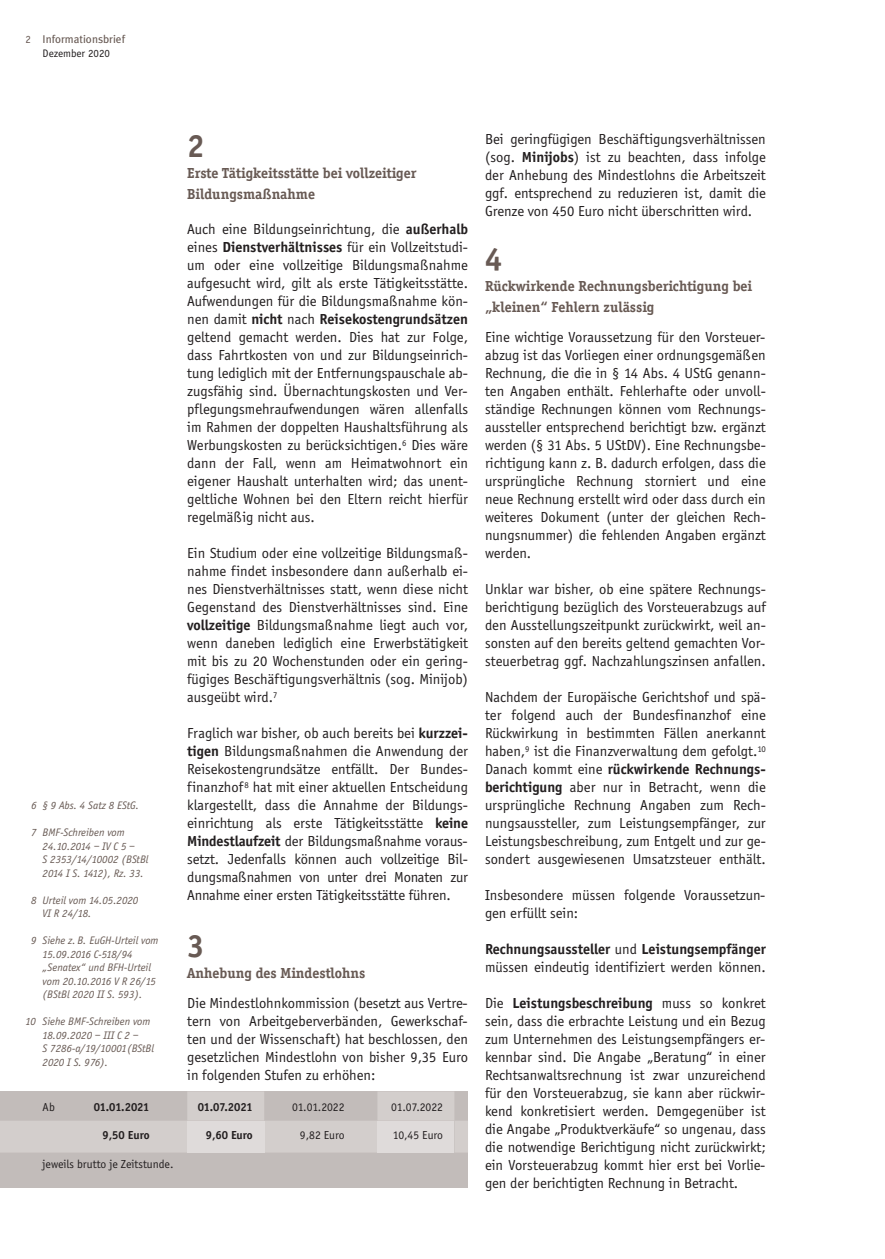
<style>
.page{position:relative;width:885px;height:1259px;background:#fff}
.page>*{position:absolute;margin:0;border:0;box-sizing:border-box;transform-origin:0 0}
.t1{font:700 33px "Officina Serif";color:#685a54}
.t2{font:15px/18px "Officina Sans";color:#231f20;text-align:justify}
.t3{font:700 15px/21px "Officina Serif";color:#685a54}
.t4{font:12px "Officina Sans";color:#231f20}
.t5{font:700 12px "Officina Sans";color:#231f20}
.t6{font:italic 11.25px/13.5px "Officina Sans";color:#685a54}
.t7{font:11.25px/14.2px "Meta Plus";color:#685a54;text-align:center}
.s1{font-family:"Officina Sans"}
.s2{font-family:"Officina Sans";color:#231f20}
.s3{font-weight:700}
.s4{font-family:"Officina Serif";font-weight:700;color:#685a54}
</style>
<div class="page">
<svg style="left:0;top:1091px;width:468px;height:97px;background:#cac5c3"></svg>
<p class="t7" style="left:26px;top:32px;width:101px"><span class="s1">2</span> Informationsbrief<br><span class="s2">Dezember 2020</span></p>
<p class="t6" style="left:31px;top:798px;width:109px">6 § 9 Abs. 4 Satz 8 EStG.</p>
<p class="t6" style="left:43px;top:825px;width:107px;text-indent:-12px">7 BMF-Schreiben vom<br>24.10.2014 – IV C 5 –<br>S 2353/14/10002 (BStBl<br>2014 I S. 1412), Rz. 33.</p>
<p class="t6" style="left:43px;top:893px;width:97px;text-indent:-12px">8 Urteil vom 14.05.2020<br>VI R 24/18.</p>
<p class="t6" style="left:43px;top:933px;width:117px;text-indent:-12px">9 Siehe z. B. EuGH-Urteil vom<br>15.09.2016 C-518/94 „Senatex“ und BFH-Urteil vom 20.10.2016 V R 26/15 (BStBl 2020 II S. 593).</p>
<p class="t6" style="left:43px;top:1014px;width:113px;text-indent:-17px">10 Siehe BMF-Schreiben vom<br>18.09.2020 – III C 2 –<br>S 7286-a/19/10001(BStBl<br>2020 I S. 976).</p>
<p class="t1" style="left:187px;top:126px;width:19px">2</p>
<p class="t3" style="left:187px;top:162px;width:231px">Erste Tätigkeitsstätte bei vollzeitiger<br>Bildungsmaßnahme</p>
<p class="t2" style="left:187px;top:220px;width:282px">Auch eine Bildungseinrichtung, die <span class="s3">außerhalb </span>eines <span class="s3">Dienstverhältnisses</span> für ein Vollzeitstudi&shy;um oder eine vollzeitige Bildungsmaßnahme aufgesucht wird, gilt als erste Tätigkeitsstätte.<br>Aufwendungen für die Bildungsmaßnahme kön&shy;nen damit <span class="s3">nicht</span> nach <span class="s3">Reisekostengrundsätzen </span>geltend gemacht werden. Dies hat zur Folge, dass Fahrtkosten von und zur Bildungseinrich&shy;tung lediglich mit der Entfernungspauschale ab&shy;zugsfähig sind. Übernachtungskosten und Ver&shy;pflegungsmehraufwendungen wären allenfalls im Rahmen der doppelten Haushaltsführung als Werbungskosten zu berücksichtigen.<sup>6</sup> Dies wäre dann der Fall, wenn am Heimatwohnort ein eigener Haushalt unterhalten wird; das unent&shy;geltliche Wohnen bei den Eltern reicht hierfür regelmäßig nicht aus.</p>
<p class="t2" style="left:187px;top:544px;width:282px">Ein Studium oder eine vollzeitige Bildungsmaß&shy;nahme findet insbesondere dann außerhalb ei&shy;nes Dienstverhältnisses statt, wenn diese nicht Gegenstand des Dienstverhältnisses sind. Eine <span class="s3">vollzeitige</span> Bildungsmaßnahme liegt auch vor, wenn daneben lediglich eine Erwerbstätigkeit mit bis zu 20 Wochenstunden oder ein gering&shy;fügiges Beschäftigungsverhältnis (sog. Minijob) ausgeübt wird.<sup>7</sup></p>
<p class="t2" style="left:187px;top:724px;width:282px">Fraglich war bisher, ob auch bereits bei <span class="s3">kurzzei&shy;tigen</span> Bildungsmaßnahmen die Anwendung der Reisekostengrundsätze entfällt. Der Bundes&shy;finanzhof <sup>8</sup> hat mit einer aktuellen Entscheidung klargestellt, dass die Annahme der Bildungs&shy;einrichtung als erste Tätigkeitsstätte <span class="s3">keine Mindestlaufzeit</span> der Bildungsmaßnahme voraus&shy;setzt. Jedenfalls können auch vollzeitige Bil&shy;dungsmaßnahmen von unter drei Monaten zur Annahme einer ersten Tätigkeitsstätte führen.</p>
<p class="t1" style="left:187px;top:926px;width:19px">3</p>
<p class="t2" style="left:187px;top:958px;width:282px;line-height:30px"><span class="s4">Anhebung des Mindestlohns<br></span>Die Mindestlohnkommission (besetzt aus Vertre-</p>
<p class="t2" style="left:187px;top:1012px;width:282px">tern von Arbeitgeberverbänden, Gewerkschaf&shy;ten und der Wissenschaft) hat beschlossen, den gesetzlichen Mindestlohn von bisher 9,35 Euro in folgenden Stufen zu erhöhen:</p>
<p class="t4" style="left:43px;top:1099px;width:14px">Ab</p>
<p class="t5" style="left:94px;top:1099px;width:57px">01.01.2021</p>
<p class="t5" style="left:198px;top:1099px;width:57px">01.07.2021</p>
<p class="t4" style="left:292px;top:1099px;width:54px">01.01.2022</p>
<p class="t4" style="left:391px;top:1099px;width:53px">01.07.2022</p>
<p class="t5" style="left:103px;top:1128px;width:48px">9,50 Euro</p>
<p class="t5" style="left:206px;top:1128px;width:48px">9,60 Euro</p>
<p class="t4" style="left:300px;top:1128px;width:46px">9,82 Euro</p>
<p class="t4" style="left:393px;top:1128px;width:52px">10,45 Euro</p>
<p class="t4" style="left:43px;top:1156px;width:132px">jeweils brutto je Zeitstunde.</p>
<p class="t2" style="left:485px;top:130px;width:282px">Bei geringfügigen Beschäftigungsverhältnissen (sog. <span class="s3">Minijobs</span>) ist zu beachten, dass infolge der Anhebung des Mindestlohns die Arbeitszeit ggf. entsprechend zu reduzieren ist, damit die Grenze von 450 Euro nicht überschritten wird.</p>
<p class="t1" style="left:485px;top:239px;width:19px">4</p>
<p class="t3" style="left:485px;top:275px;width:269px">Rückwirkende Rechnungsberichtigung bei „kleinen“ Fehlern zulässig</p>
<p class="t2" style="left:485px;top:328px;width:282px">Eine wichtige Voraussetzung für den Vorsteuer&shy;abzug ist das Vorliegen einer ordnungsgemäßen Rechnung, die die in § 14 Abs. 4 UStG genann&shy;ten Angaben enthält. Fehlerhafte oder unvoll&shy;ständige Rechnungen können vom Rechnungs&shy;aussteller entsprechend berichtigt bzw. ergänzt werden (§ 31 Abs. 5 UStDV). Eine Rechnungsbe&shy;richtigung kann z. B. dadurch erfolgen, dass die ursprüngliche Rechnung storniert und eine neue Rechnung erstellt wird oder dass durch ein weiteres Dokument (unter der gleichen Rech&shy;nungsnummer) die fehlenden Angaben ergänzt werden.</p>
<p class="t2" style="left:485px;top:580px;width:282px">Unklar war bisher, ob eine spätere Rechnungs&shy;berichtigung bezüglich des Vorsteuerabzugs auf den Ausstellungszeitpunkt zurückwirkt, weil an&shy;sonsten auf den bereits geltend gemachten Vor&shy;steuerbetrag ggf. Nachzahlungszinsen anfallen.</p>
<p class="t2" style="left:485px;top:688px;width:282px">Nachdem der Europäische Gerichtshof und spä&shy;ter folgend auch der Bundesfinanzhof eine Rückwirkung in bestimmten Fällen anerkannt haben,<sup>9</sup> ist die Finanzverwaltung dem gefolgt.<sup>10<br></sup>Danach kommt eine <span class="s3">rückwirkende Rechnungs&shy;berichtigung</span> aber nur in Betracht, wenn die ursprüngliche Rechnung Angaben zum Rech&shy;nungsaussteller, zum Leistungsempfänger, zur Leistungsbeschreibung, zum Entgelt und zur ge&shy;sondert ausgewiesenen Umsatzsteuer enthält.</p>
<p class="t2" style="left:485px;top:886px;width:282px">Insbesondere müssen folgende Voraussetzun&shy;gen erfüllt sein:</p>
<p class="t2" style="left:485px;top:940px;width:282px"><span class="s3">Rechnungsaussteller</span> und <span class="s3">Leistungsempfänger </span>müssen eindeutig identifiziert werden können.</p>
<p class="t2" style="left:485px;top:994px;width:282px">Die <span class="s3">Leistungsbeschreibung</span> muss so konkret sein, dass die erbrachte Leistung und ein Bezug zum Unternehmen des Leistungsempfängers er&shy;kennbar sind. Die Angabe „Beratung“ in einer Rechtsanwaltsrechnung ist zwar unzureichend für den Vorsteuerabzug, sie kann aber rückwir&shy;kend konkretisiert werden. Demgegenüber ist die Angabe „Produktverkäufe“ so ungenau, dass die notwendige Berichtigung nicht zurückwirkt; ein Vorsteuerabzug kommt hier erst bei Vorlie&shy;gen der berichtigten Rechnung in Betracht.</p>
</div>
